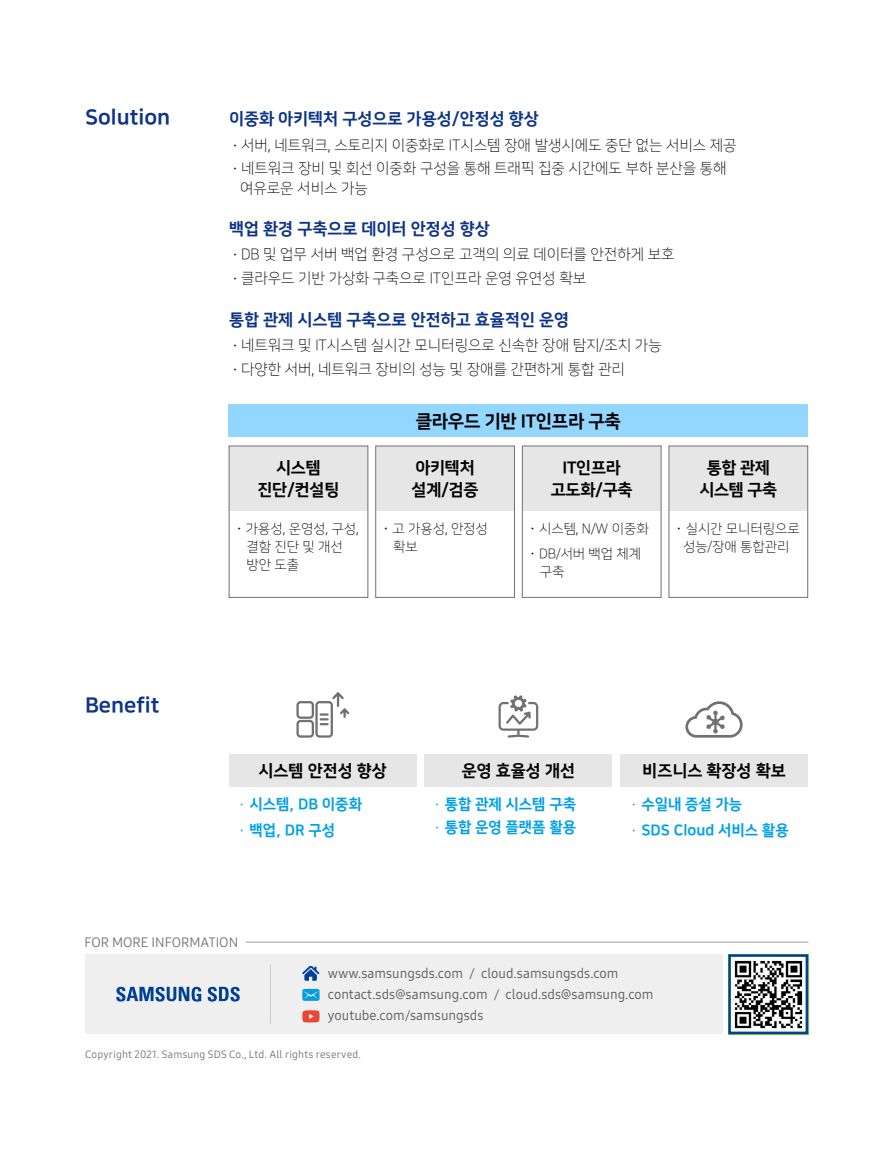
<style>
.page{position:relative;width:893px;height:1149px;background:#fff}
.page>*{position:absolute;margin:0;border:0;box-sizing:border-box;transform-origin:0 0}
.t1{font:21px "Nanum Square EB";color:#0d3488}
.t2{font:18px "Nanum Square EB";letter-spacing:-.015em;color:#000}
.t3{font:16.5px/22.5px "Nanum Square EB";letter-spacing:-.015em;color:#000;text-align:center}
.t4{font:16.5px "Nanum Square EB";color:#0d3488}
.t5{font:15px/23.7px "Nanum Square L";color:#000}
.t6{font:15px/25.2px "Nanum Square EB";color:#00a0e9}
.t7{font:13.5px/21px "Samsung One Latin Compact 400";color:#5a5757}
.t8{font:13.5px/18px "Nanum Square L";color:#000}
.t9{font:13.5px "Samsung One Latin Compact 400";color:#727171}
.t10{font:10.5px "Samsung One Latin Compact 400";letter-spacing:.015em;color:#727171}
.s1{font-family:"Nanum Square B";font-size:13.5px}
.s2{font-family:"Nanum Square B"}
</style>
<div class="page">
<div style="left:229px;top:445px;width:139px;height:65px;background:#e6e6e7"></div>
<div style="left:522px;top:445px;width:139px;height:65px;background:#e6e6e7"></div>
<div style="left:376px;top:445px;width:138px;height:65px;background:#e6e6e7"></div>
<div style="left:669px;top:445px;width:139px;height:65px;background:#e6e6e7"></div>
<div style="left:229px;top:404px;width:579px;height:33px;background:#93d6ff"></div>
<div style="left:229px;top:445px;width:139px;height:152px;border:1px solid #727171"></div>
<div style="left:375px;top:445px;width:140px;height:152px;border:1px solid #727171"></div>
<svg style="left:685px;top:701px;width:58px;height:36px"></svg>
<svg style="left:296px;top:692px;width:53px;height:45px"></svg>
<svg style="left:499px;top:695px;width:39px;height:42px"></svg>
<div style="left:229px;top:754px;width:188px;height:32px;background:#e6e6e7"></div>
<div style="left:424px;top:754px;width:188px;height:32px;background:#e6e6e7"></div>
<div style="left:620px;top:754px;width:188px;height:32px;background:#e6e6e7"></div>
<hr style="left:246px;top:941px;width:562px;height:1px;background:#9fa0a0">
<div style="left:85px;top:954px;width:638px;height:79px;background:#efefef"></div>
<svg style="left:116px;top:986px;width:85px;height:15px"></svg>
<svg style="left:208px;top:986px;width:32px;height:15px"></svg>
<hr style="left:270px;top:964px;width:1px;height:59px;background:#c9caca">
<svg style="left:302px;top:966px;width:17px;height:14px"></svg>
<svg style="left:302px;top:988px;width:18px;height:12px"></svg>
<svg style="left:302px;top:1010px;width:18px;height:12px"></svg>
<img style="left:734px;top:960px;width:69px;height:69px">
<div style="left:728px;top:954px;width:80px;height:79px;border:2px solid #004098"></div>
<h1 class="t1" style="left:85px;top:105px;width:87px">Solution</h1>
<p class="t4" style="left:229px;top:110px;width:311px">이중화 아키텍처 구성으로 가용성/안정성 향상</p>
<p class="t5" style="left:229px;top:133px;width:509px"><span class="s1">ㆍ</span>서버, 네트워크, 스토리지 이중화로 IT시스템 장애 발생시에도 중단 없는 서비스 제공<span class="s1">ㆍ</span>네트워크 장비 및 회선 이중화 구성을 통해 트래픽 집중 시간에도 부하 분산을 통해</p>
<p class="t5" style="left:240px;top:177px;width:129px">여유로운 서비스 가능</p>
<p class="t4" style="left:229px;top:219px;width:262px">백업 환경 구축으로 데이터 안정성 향상</p>
<p class="t5" style="left:229px;top:242px;width:447px"><span class="s1">ㆍ</span>DB 및 업무 서버 백업 환경 구성으로 고객의 의료 데이터를 안전하게 보호<span class="s1">ㆍ</span>클라우드 기반 가상화 구축으로 IT인프라 운영 유연성 확보</p>
<p class="t4" style="left:229px;top:310px;width:342px">통합 관제 시스템 구축으로 안전하고 효율적인 운영</p>
<p class="t5" style="left:229px;top:333px;width:434px"><span class="s1">ㆍ</span>네트워크 및 IT시스템 실시간 모니터링으로 신속한 장애 탐지/조치 가능<span class="s1">ㆍ</span>다양한 서버, 네트워크 장비의 성능 및 장애를 간편하게 통합 관리</p>
<p class="t2" style="left:416px;top:411px;width:207px">클라우드 기반 IT인프라 구축</p>
<h1 class="t1" style="left:85px;top:694px;width:76px">Benefit</h1>
<p class="t3" style="left:258px;top:456px;width:83px">시스템 진단/컨설팅</p>
<p class="t8" style="left:247px;top:520px;width:114px;text-indent:-14px"><span class="s2">ㆍ</span>가용성, 운영성, 구성, 결함 진단 및 개선 방안 도출</p>
<p class="t3" style="left:412px;top:456px;width:69px;text-align:left">아키텍처 설계/검증</p>
<p class="t8" style="left:393px;top:520px;width:96px;text-indent:-14px"><span class="s2">ㆍ</span>고 가용성, 안정성 확보</p>
<p class="t3" style="left:551px;top:456px;width:83px">IT인프라 고도화/구축</p>
<p class="t8" style="left:526px;top:517px;width:124px;line-height:24.5px"><span class="s2">ㆍ</span>시스템, N/W 이중화<span class="s2">ㆍ</span>DB/서버 백업 체계</p>
<p class="t8" style="left:540px;top:562px;width:26px">구축</p>
<p class="t3" style="left:699px;top:456px;width:79px">통합 관제 시스템 구축</p>
<p class="t8" style="left:673px;top:520px;width:128px;text-align:center"><span class="s2">ㆍ</span>실시간 모니터링으로 성능/장애 통합관리</p>
<p class="t3" style="left:259px;top:759px;width:130px">시스템 안전성 향상</p>
<p class="t3" style="left:462px;top:759px;width:115px">운영 효율성 개선</p>
<p class="t3" style="left:642px;top:759px;width:145px">비즈니스 확장성 확보</p>
<p class="t6" style="left:236px;top:791px;width:128px"><span class="s1">ㆍ</span>시스템, DB 이중화<span class="s1">ㆍ</span>백업, DR 구성</p>
<p class="t6" style="left:431px;top:793px;width:146px;line-height:22.2px"><span class="s1">ㆍ</span>통합 관제 시스템 구축<span class="s1">ㆍ</span>통합 운영 플랫폼 활용</p>
<p class="t6" style="left:628px;top:791px;width:162px"><span class="s1">ㆍ</span>수일내 증설 가능<br><span class="s1">ㆍ</span>SDS Cloud 서비스 활용</p>
<p class="t9" style="left:84px;top:933px;width:155px">FOR MORE INFORMATION</p>
<p class="t7" style="left:328px;top:962px;width:327px">www.samsungsds.com / cloud.samsungsds.com contact.sds@samsung.com / cloud.sds@samsung.com youtube.com/samsungsds</p>
<p class="t10" style="left:85px;top:1047px;width:277px">Copyright 2021. Samsung SDS Co., Ltd. All rights reserved.</p>
</div>
